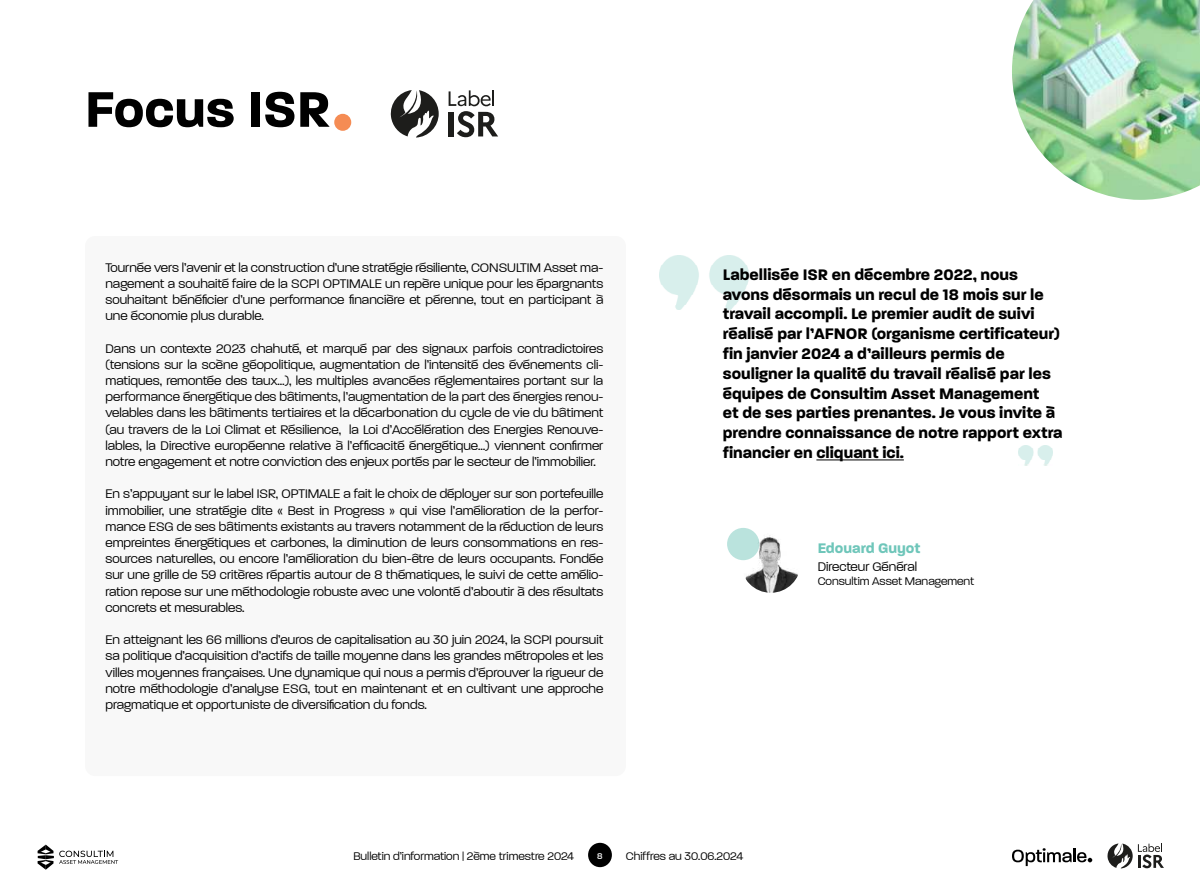
<style>
.page{position:relative;width:1200px;height:893px;background:#fff}
.page>*{position:absolute;margin:0;border:0;box-sizing:border-box;transform-origin:0 0}
.t1{font:700 54px "Paralucent";color:#000}
.t2{font:700 16.5px/19.8px "Paralucent";color:#000}
.t3{font:700 15px "Paralucent";color:#6fc6ba}
.t4{font:300 13.5px/16.2px "Paralucent";color:#000;text-align:justify}
.t5{font:300 12px "Paralucent";color:#000}
.t6{font:500 9px "Paralucent";color:#fff}
</style>
<div class="page">
<div style="left:588px;top:843px;width:24px;height:24px;background:#000;border-radius:50%"></div>
<svg style="left:1012px;top:848px;width:80px;height:18px"></svg>
<svg style="left:38px;top:845px;width:80px;height:25px"></svg>
<svg style="left:1107px;top:843px;width:57px;height:25px"></svg>
<div style="left:85px;top:236px;width:541px;height:540px;background:#f8f8f8;border-radius:10px"></div>
<div style="left:334px;top:114px;width:17px;height:17px;background:#f58c54;border-radius:50%"></div>
<svg style="left:390px;top:90px;width:49px;height:48px"></svg>
<svg style="left:449px;top:90px;width:49px;height:47px"></svg>
<img style="left:1012px;top:0;width:188px;height:200px">
<img style="left:660px;top:255px;width:88px;height:55px">
<hr style="left:816px;top:460px;width:88px;height:1px;background:#000">
<div style="left:727px;top:528px;width:32px;height:32px;background:#bae3dd;border-radius:50%"></div>
<img style="left:1019px;top:445px;width:33px;height:21px">
<img style="left:741px;top:533px;width:60px;height:60px;border-radius:30px">
<h1 class="t1" style="left:85px;top:77px;width:247px">Focus ISR</h1>
<p class="t4" style="left:105px;top:259px;width:499px">Tournée vers l’avenir et la construction d’une stratégie résiliente, CONSULTIM Asset ma&shy;nagement a souhaité faire de la SCPI OPTIMALE un repère unique pour les épargnants souhaitant bénéficier d’une performance financière et pérenne, tout en participant à une économie plus durable.</p>
<p class="t4" style="left:105px;top:340px;width:499px">Dans un contexte 2023 chahuté, et marqué par des signaux parfois contradictoires (tensions sur la scène géopolitique, augmentation de l’intensité des événements cli&shy;matiques, remontée des taux…), les multiples avancées réglementaires portant sur la performance énergétique des bâtiments, l’augmentation de la part des énergies renou&shy;velables dans les bâtiments tertiaires et la décarbonation du cycle de vie du bâtiment (au travers de la Loi Climat et Résilience, la Loi d’Accélération des Energies Renouve&shy;lables, la Directive européenne relative à l’efficacité énergétique…) viennent confirmer notre engagement et notre conviction des enjeux portés par le secteur de l’immobilier.</p>
<p class="t4" style="left:105px;top:486px;width:499px">En s’appuyant sur le label ISR, OPTIMALE a fait le choix de déployer sur son portefeuille immobilier, une stratégie dite « Best in Progress » qui vise l’amélioration de la perfor&shy;mance ESG de ses bâtiments existants au travers notamment de la réduction de leurs empreintes énergétiques et carbones, la diminution de leurs consommations en res&shy;sources naturelles, ou encore l’amélioration du bien-être de leurs occupants. Fondée sur une grille de 59 critères répartis autour de 8 thématiques, le suivi de cette amélio&shy;ration repose sur une méthodologie robuste avec une volonté d’aboutir à des résultats concrets et mesurables.</p>
<p class="t4" style="left:105px;top:632px;width:499px">En atteignant les 66 millions d’euros de capitalisation au 30 juin 2024, la SCPI poursuit sa politique d’acquisition d’actifs de taille moyenne dans les grandes métropoles et les villes moyennes françaises. Une dynamique qui nous a permis d’éprouver la rigueur de notre méthodologie d’analyse ESG, tout en maintenant et en cultivant une approche pragmatique et opportuniste de diversification du fonds.</p>
<p class="t2" style="left:723px;top:265px;width:341px">Labellisée ISR en décembre 2022, nous avons désormais un recul de 18 mois sur le travail accompli. Le premier audit de suivi réalisé par l’AFNOR (organisme certificateur) fin janvier 2024 a d’ailleurs permis de souligner la qualité du travail réalisé par les équipes de Consultim Asset Management<br>et de ses parties prenantes. Je vous invite à prendre connaissance de notre rapport extra financier en cliquant ici.</p>
<p class="t3" style="left:818px;top:539px;width:104px">Edouard Guyot</p>
<p class="t4" style="left:818px;top:558px;width:101px">Directeur Général</p>
<p class="t5" style="left:818px;top:574px;width:158px">Consultim Asset Management</p>
<p class="t5" style="left:353px;top:849px;width:222px">Bulletin d’information | 2ème trimestre 2024</p>
<p class="t6" style="left:597px;top:850px;width:7px">8</p>
<p class="t5" style="left:626px;top:849px;width:119px">Chiffres au 30.06.2024</p>
</div>
